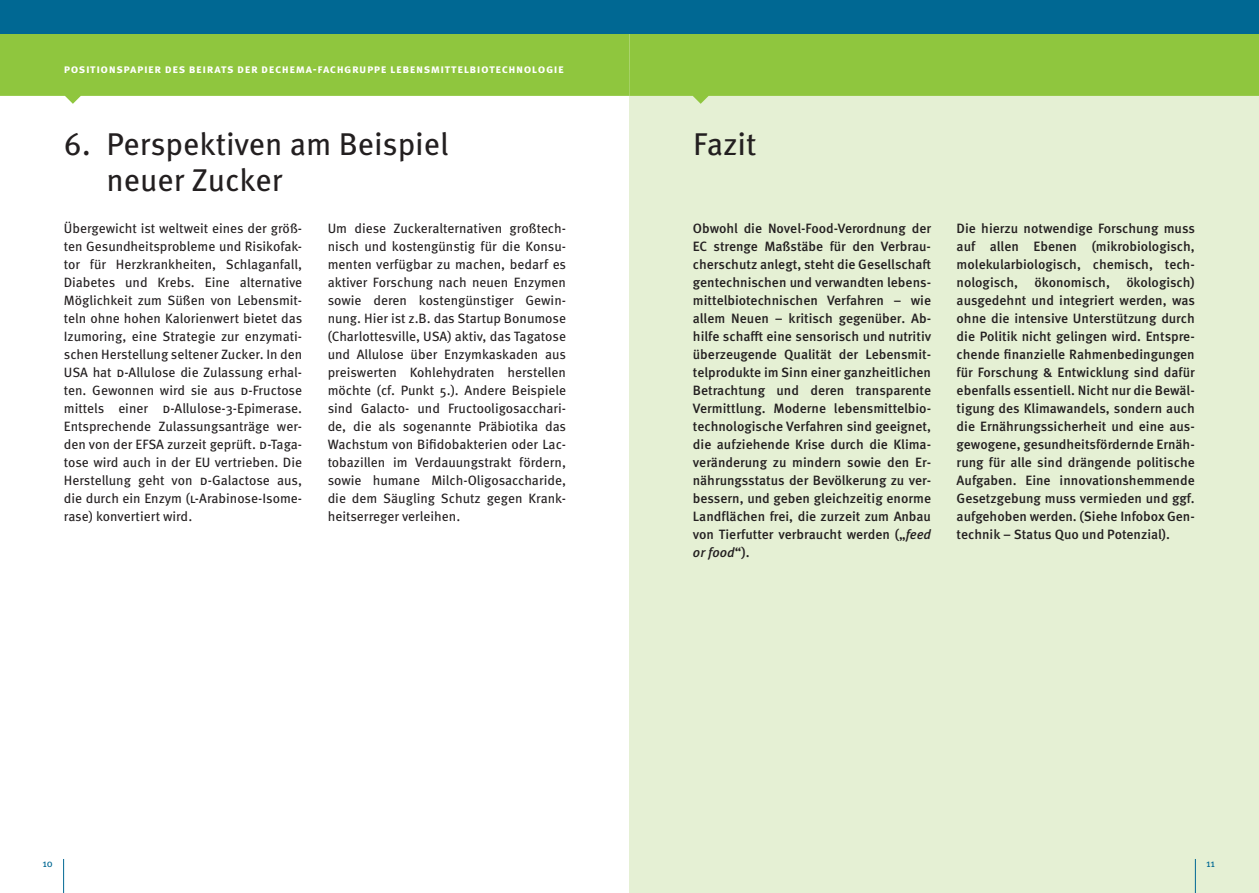
<style>
.page{position:relative;width:1259px;height:893px;background:#fff}
.page>*{position:absolute;margin:0;border:0;box-sizing:border-box;transform-origin:0 0}
.t1{font:31.5px/36px "Meta Pro";color:#231f20}
.t2{font:500 13.5px/18px "Meta Pro";color:#231f20;text-align:justify}
.t3{font:13.5px/18px "Meta Pro";color:#231f20;text-align:justify}
.t4{font:700 12px "Meta Pro";letter-spacing:.04em;color:#fff}
.t5{font:10.5px "Meta Pro";color:#006893}
.s1{font-style:italic}
</style>
<div class="page">
<div style="left:629px;top:70px;width:630px;height:823px;background:#e5f0d4"></div>
<svg style="left:0;top:34px;width:629px;height:70px;background:#9bcc54"></svg>
<svg style="left:629px;top:34px;width:630px;height:70px;background:#98ca4f"></svg>
<div style="left:0;top:0;width:629px;height:34px;background:#006893"></div>
<div style="left:629px;top:0;width:630px;height:34px;background:#006893"></div>
<hr style="left:63px;top:859px;width:1px;height:34px;background:#006893">
<hr style="left:1195px;top:859px;width:1px;height:34px;background:#006893">
<p class="t4" style="left:64px;top:59px;width:501px">positionspapier des beirats der dechema-fachgruppe lebensmittelbiotechnologie</p>
<h1 class="t1" style="left:106px;top:124px;width:344px;text-indent:-43px">6. Perspektiven am Beispiel neuer Zucker</h1>
<p class="t3" style="left:64px;top:219px;width:240px">Übergewicht ist weltweit eines der größ&shy;ten Gesundheitsprobleme und Risikofak&shy;tor für Herzkrankheiten, Schlaganfall, Diabetes und Krebs. Eine alternative Möglichkeit zum Süßen von Lebensmit&shy;teln ohne hohen Kalorienwert bietet das Izumoring, eine Strategie zur enzymati&shy;schen Herstellung seltener Zucker. In den USA hat d-Allulose die Zulassung erhal&shy;ten. Gewonnen wird sie aus d-Fructose mittels einer d-Allulose-3-Epimerase.<br>Entsprechende Zulassungsanträge wer&shy;den von der EFSA zurzeit geprüft. d-Taga&shy;tose wird auch in der EU vertrieben. Die Herstellung geht von d-Galactose aus, die durch ein Enzym (l-Arabinose-Isome&shy;rase) konvertiert wird.</p>
<p class="t3" style="left:328px;top:219px;width:240px">Um diese Zuckeralternativen großtech&shy;nisch und kostengünstig für die Konsu&shy;menten verfügbar zu machen, bedarf es aktiver Forschung nach neuen Enzymen sowie deren kostengünstiger Gewin&shy;nung. Hier ist z.B. das Startup Bonumose (Charlottesville, USA) aktiv, das Tagatose und Allulose über Enzymkaskaden aus preiswerten Kohlehydraten herstellen möchte (cf. Punkt 5.). Andere Beispiele sind Galacto- und Fructooligosacchari&shy;de, die als sogenannte Präbiotika das Wachstum von Bifidobakterien oder Lac&shy;tobazillen im Verdauungstrakt fördern, sowie humane Milch-Oligosaccharide, die dem Säugling Schutz gegen Krank&shy;heitserreger verleihen.</p>
<h1 class="t1" style="left:693px;top:124px;width:65px">Fazit</h1>
<p class="t2" style="left:693px;top:219px;width:240px">Obwohl die Novel-Food-Verordnung der EC strenge Maßstäbe für den Verbrau&shy;cherschutz anlegt, steht die Gesellschaft gentechnischen und verwandten lebens&shy;mittelbiotechnischen Verfahren – wie allem Neuen – kritisch gegenüber. Ab&shy;hilfe schafft eine sensorisch und nutritiv überzeugende Qualität der Lebensmit&shy;telprodukte im Sinn einer ganzheitlichen Betrachtung und deren transparente Vermittlung. Moderne lebensmittelbio&shy;technologische Verfahren sind geeignet, die aufziehende Krise durch die Klima&shy;veränderung zu mindern sowie den Er&shy;nährungsstatus der Bevölkerung zu ver&shy;bessern, und geben gleichzeitig enorme Landflächen frei, die zurzeit zum Anbau von Tierfutter verbraucht werden („<span class="s1">feed or food</span>“).</p>
<p class="t2" style="left:956px;top:219px;width:240px">Die hierzu notwendige Forschung muss auf allen Ebenen (mikrobiologisch, molekularbiologisch, chemisch, tech&shy;nologisch, ökonomisch, ökologisch) ausgedehnt und integriert werden, was ohne die intensive Unterstützung durch die Politik nicht gelingen wird. Entspre&shy;chende finanzielle Rahmenbedingungen für Forschung &amp; Entwicklung sind dafür ebenfalls essentiell. Nicht nur die Bewäl&shy;tigung des Klimawandels, sondern auch die Ernährungssicherheit und eine aus&shy;gewogene, gesundheitsfördernde Ernäh&shy;rung für alle sind drängende politische Aufgaben. Eine innovationshemmende Gesetzgebung muss vermieden und ggf. aufgehoben werden. (Siehe Infobox Gen&shy;technik – Status Quo und Potenzial).</p>
<p class="t5" style="left:42px;top:855px;width:12px">10</p>
<p class="t5" style="left:1206px;top:855px;width:11px">11</p>
</div>
